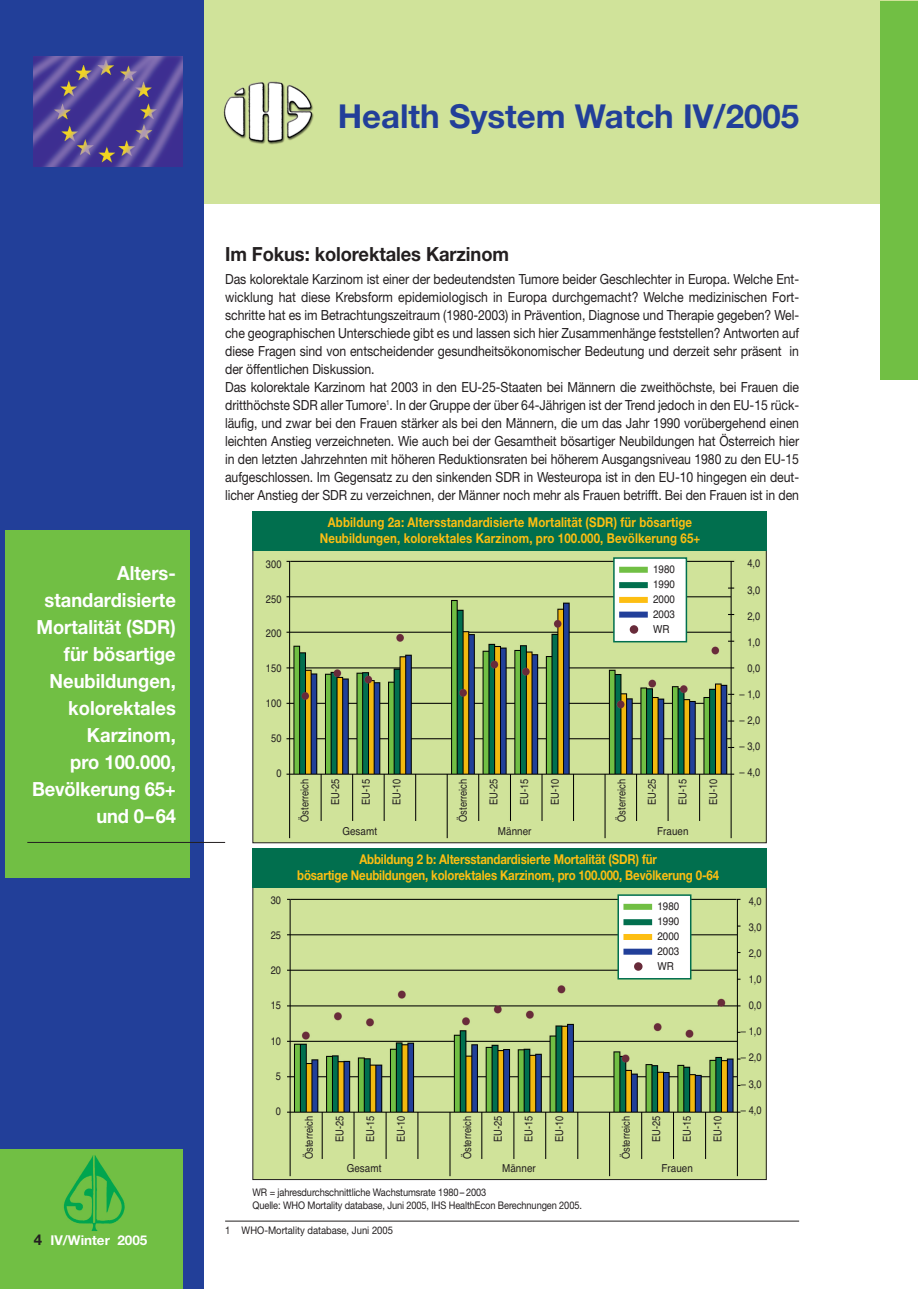
<style>
.page{position:relative;width:918px;height:1289px;background:#fff}
.page>*{position:absolute;margin:0;border:0;box-sizing:border-box;transform-origin:0 0}
.t1{font:700 33px "Helvetica Neue";color:#223f99}
.t2{font:700 19.5px/27px "Helvetica Neue";color:#fff;text-align:right;scale:.94 1}
.t3{font:700 19.5px "Helvetica Neue";letter-spacing:-.005em;color:#231f20;scale:.94 1}
.t4{font:13.95px/18px "Helvetica Neue";letter-spacing:-.005em;color:#231f20;scale:.88 1}
.t5{font:700 13.5px/16.5px "Helvetica Neue";letter-spacing:-.005em;color:#fdbe12;text-align:center;scale:.85 1}
.t6{font:700 13.5px "Helvetica Neue";color:#fff}
.t7{font:10.95px "Helvetica";letter-spacing:.005em;color:#231f20;scale:.85 1}
.t8{font:10.95px/15px "Helvetica";letter-spacing:.005em;color:#231f20;text-align:justify;scale:.9 1}
.t9{font:10.5px/13.5px "Helvetica Neue";letter-spacing:-.01em;color:#231f20;scale:.88 1}
.t10{font:10.5px "Helvetica Neue";letter-spacing:-.01em;color:#231f20;scale:.9 1}
.s1{font-size:15px;color:#231f20}
</style>
<div class="page">
<div style="left:253px;top:531px;width:513px;height:311px;background:#d0e39a"></div>
<img style="left:286px;top:560px;width:449px;height:279px">
<div style="left:1px;top:1px;width:917px;height:203px;background:#d0e39a"></div>
<img style="left:223px;top:81px;width:91px;height:64px">
<div style="left:0;top:1px;width:204px;height:1287px;background:#223f99"></div>
<div style="left:0;top:1149px;width:183px;height:139px;background:#71bf44"></div>
<img style="left:63px;top:1155px;width:62px;height:76px">
<img style="left:34px;top:56px;width:149px;height:111px">
<div style="left:880px;top:1px;width:30px;height:378px;background:#71bf44"></div>
<div style="left:901px;top:1px;width:17px;height:378px;background:#71bf44"></div>
<div style="left:6px;top:530px;width:184px;height:347px;background:#71bf44"></div>
<hr style="left:27px;top:842px;width:198px;height:1px;background:#231f20">
<hr style="left:225px;top:1220px;width:574px;height:1px;background:#231f20">
<div style="left:253px;top:883px;width:513px;height:296px;background:#d0e39a"></div>
<img style="left:287px;top:897px;width:453px;height:280px">
<div style="left:253px;top:511px;width:514px;height:40px;background:#016f4e"></div>
<div style="left:253px;top:848px;width:514px;height:40px;background:#016f4e"></div>
<div style="left:614px;top:558px;width:72px;height:83px;background:#fff"></div>
<div style="left:613px;top:557px;width:74px;height:85px;border:2px solid #016f4e"></div>
<div style="left:619px;top:567px;width:29px;height:6px;background:#71bf44"></div>
<div style="left:619px;top:582px;width:29px;height:6px;background:#016f4e"></div>
<div style="left:619px;top:597px;width:29px;height:6px;background:#fdbe12"></div>
<div style="left:619px;top:611px;width:29px;height:6px;background:#223f99"></div>
<div style="left:630px;top:625px;width:8px;height:8px;background:#682b3a;border-radius:50%"></div>
<div style="left:618px;top:895px;width:73px;height:83px;background:#fff"></div>
<div style="left:617px;top:894px;width:74px;height:85px;border:2px solid #016f4e"></div>
<div style="left:623px;top:903px;width:29px;height:6px;background:#71bf44"></div>
<div style="left:623px;top:919px;width:29px;height:6px;background:#016f4e"></div>
<div style="left:623px;top:934px;width:29px;height:6px;background:#fdbe12"></div>
<div style="left:623px;top:948px;width:29px;height:6px;background:#223f99"></div>
<div style="left:634px;top:962px;width:9px;height:8px;background:#682b3a;border-radius:50%"></div>
<h2 class="t2" style="left:32px;top:561px;width:154px">Alters&shy;standardisierte<br>Mortalität (SDR) für bösartige<br>Neubildungen, kolorektales<br>Karzinom,<br>pro 100.000,<br>Bevölkerung 65+ und 0–64</h2>
<p class="t6" style="left:34px;top:1235px;width:115px"><span class="s1">4</span> IV/Winter 2005</p>
<h1 class="t1" style="left:338px;top:104px;width:463px">Health System Watch IV/2005</h1>
<h2 class="t3" style="left:225px;top:247px;width:304px">Im Fokus: kolorektales Karzinom</h2>
<p class="t4" style="left:225px;top:271px;width:654px">Das kolorektale Karzinom ist einer der bedeutendsten Tumore beider Geschlechter in Europa. Welche Ent&shy;wicklung hat diese Krebsform epidemiologisch in Europa durchgemacht? Welche medizinischen Fort&shy;schritte hat es im Betrachtungszeitraum (1980-2003) in Prävention, Diagnose und Therapie gegeben? Wel&shy;che geographischen Unterschiede gibt es und lassen sich hier Zusammenhänge feststellen? Antworten auf diese Fragen sind von entscheidender gesundheitsökonomischer Bedeutung und derzeit sehr präsent in der öffentlichen Diskussion.<br>Das kolorektale Karzinom hat 2003 in den EU-25-Staaten bei Männern die zweithöchste, bei Frauen die dritthöchste SDR aller Tumore<sup>1</sup>. In der Gruppe der über 64-Jährigen ist der Trend jedoch in den EU-15 rück&shy;läufig, und zwar bei den Frauen stärker als bei den Männern, die um das Jahr 1990 vorübergehend einen leichten Anstieg verzeichneten. Wie auch bei der Gesamtheit bösartiger Neubildungen hat Österreich hier in den letzten Jahrzehnten mit höheren Reduktionsraten bei höherem Ausgangsniveau 1980 zu den EU-15 aufgeschlossen. Im Gegensatz zu den sinkenden SDR in Westeuropa ist in den EU-10 hingegen ein deut&shy;licher Anstieg der SDR zu verzeichnen, der Männer noch mehr als Frauen betrifft. Bei den Frauen ist in den</p>
<p class="t7" style="left:266px;top:559px;width:20px">300</p>
<p class="t7" style="left:266px;top:594px;width:20px">250</p>
<p class="t7" style="left:266px;top:629px;width:20px">200</p>
<p class="t7" style="left:266px;top:664px;width:20px">150</p>
<p class="t7" style="left:266px;top:699px;width:20px">100</p>
<p class="t7" style="left:271px;top:734px;width:14px">50</p>
<p class="t7" style="left:276px;top:769px;width:8px">0</p>
<p class="t7" style="left:271px;top:895px;width:14px">30</p>
<p class="t7" style="left:271px;top:931px;width:14px">25</p>
<p class="t7" style="left:271px;top:966px;width:14px">20</p>
<p class="t7" style="left:271px;top:1001px;width:14px">15</p>
<p class="t7" style="left:271px;top:1036px;width:14px">10</p>
<p class="t7" style="left:276px;top:1072px;width:8px">5</p>
<p class="t7" style="left:276px;top:1107px;width:8px">0</p>
<p class="t5" style="left:320px;top:515px;width:449px">Abbildung 2a: Altersstandardisierte Mortalität (SDR) für bösartige<br>Neubildungen, kolorektales Karzinom, pro 100.000, Bevölkerung 65+</p>
<p class="t8" style="left:653px;top:563px;width:26px">1980<br>1990<br>2000<br>2003<br>WR</p>
<p class="t7" style="left:301px;top:822px;width:53px;rotate:-90deg">Österreich</p>
<p class="t7" style="left:331px;top:805px;width:33px;rotate:-90deg">EU-25</p>
<p class="t7" style="left:362px;top:805px;width:33px;rotate:-90deg">EU-15</p>
<p class="t7" style="left:393px;top:805px;width:33px;rotate:-90deg">EU-10</p>
<p class="t7" style="left:459px;top:822px;width:53px;rotate:-90deg">Österreich</p>
<p class="t7" style="left:490px;top:805px;width:33px;rotate:-90deg">EU-25</p>
<p class="t7" style="left:520px;top:805px;width:33px;rotate:-90deg">EU-15</p>
<p class="t7" style="left:551px;top:805px;width:33px;rotate:-90deg">EU-10</p>
<p class="t7" style="left:618px;top:822px;width:53px;rotate:-90deg">Österreich</p>
<p class="t7" style="left:648px;top:805px;width:33px;rotate:-90deg">EU-25</p>
<p class="t7" style="left:679px;top:805px;width:33px;rotate:-90deg">EU-15</p>
<p class="t7" style="left:709px;top:805px;width:33px;rotate:-90deg">EU-10</p>
<p class="t8" style="left:342px;top:825px;width:40px">Gesamt</p>
<p class="t8" style="left:498px;top:825px;width:39px">Männer</p>
<p class="t8" style="left:657px;top:825px;width:36px">Frauen</p>
<p class="t5" style="left:297px;top:852px;width:498px">Abbildung 2 b: Altersstandardisierte Mortalität (SDR) für<br>bösartige Neubildungen, kolorektales Karzinom, pro 100.000, Bevölkerung 0-64</p>
<p class="t8" style="left:657px;top:900px;width:26px">1980<br>1990<br>2000<br>2003<br>WR</p>
<p class="t7" style="left:305px;top:1159px;width:53px;rotate:-90deg">Österreich</p>
<p class="t7" style="left:336px;top:1142px;width:33px;rotate:-90deg">EU-25</p>
<p class="t7" style="left:366px;top:1142px;width:33px;rotate:-90deg">EU-15</p>
<p class="t7" style="left:397px;top:1142px;width:33px;rotate:-90deg">EU-10</p>
<p class="t7" style="left:463px;top:1159px;width:53px;rotate:-90deg">Österreich</p>
<p class="t7" style="left:494px;top:1142px;width:33px;rotate:-90deg">EU-25</p>
<p class="t7" style="left:525px;top:1142px;width:33px;rotate:-90deg">EU-15</p>
<p class="t7" style="left:555px;top:1142px;width:33px;rotate:-90deg">EU-10</p>
<p class="t7" style="left:622px;top:1159px;width:53px;rotate:-90deg">Österreich</p>
<p class="t7" style="left:652px;top:1142px;width:33px;rotate:-90deg">EU-25</p>
<p class="t7" style="left:683px;top:1142px;width:33px;rotate:-90deg">EU-15</p>
<p class="t7" style="left:714px;top:1142px;width:33px;rotate:-90deg">EU-10</p>
<p class="t8" style="left:347px;top:1161px;width:40px">Gesamt</p>
<p class="t8" style="left:502px;top:1161px;width:39px">Männer</p>
<p class="t8" style="left:661px;top:1161px;width:36px">Frauen</p>
<p class="t9" style="left:253px;top:1186px;width:376px">WR = jahresdurchschnittliche Wachstumsrate 1980 – 2003<br>Quelle: WHO Mortality database, Juni 2005, IHS HealthEcon Berechnungen 2005.</p>
<p class="t10" style="left:225px;top:1226px;width:188px">1 WHO-Mortality database, Juni 2005</p>
<p class="t7" style="left:747px;top:559px;width:17px">4,0</p>
<p class="t7" style="left:747px;top:585px;width:17px">3,0</p>
<p class="t7" style="left:747px;top:612px;width:17px">2,0</p>
<p class="t7" style="left:747px;top:638px;width:17px">1,0</p>
<p class="t7" style="left:747px;top:664px;width:17px">0,0</p>
<p class="t7" style="left:740px;top:690px;width:26px">– 1,0</p>
<p class="t7" style="left:740px;top:716px;width:26px">– 2,0</p>
<p class="t7" style="left:740px;top:742px;width:26px">– 3,0</p>
<p class="t7" style="left:740px;top:768px;width:26px">– 4,0</p>
<p class="t7" style="left:749px;top:897px;width:17px">4,0</p>
<p class="t7" style="left:749px;top:923px;width:17px">3,0</p>
<p class="t7" style="left:749px;top:949px;width:17px">2,0</p>
<p class="t7" style="left:749px;top:975px;width:17px">1,0</p>
<p class="t7" style="left:749px;top:1001px;width:17px">0,0</p>
<p class="t7" style="left:741px;top:1027px;width:26px">– 1,0</p>
<p class="t7" style="left:741px;top:1053px;width:26px">– 2,0</p>
<p class="t7" style="left:741px;top:1079px;width:26px">– 3,0</p>
<p class="t7" style="left:741px;top:1105px;width:26px">– 4,0</p>
</div>
